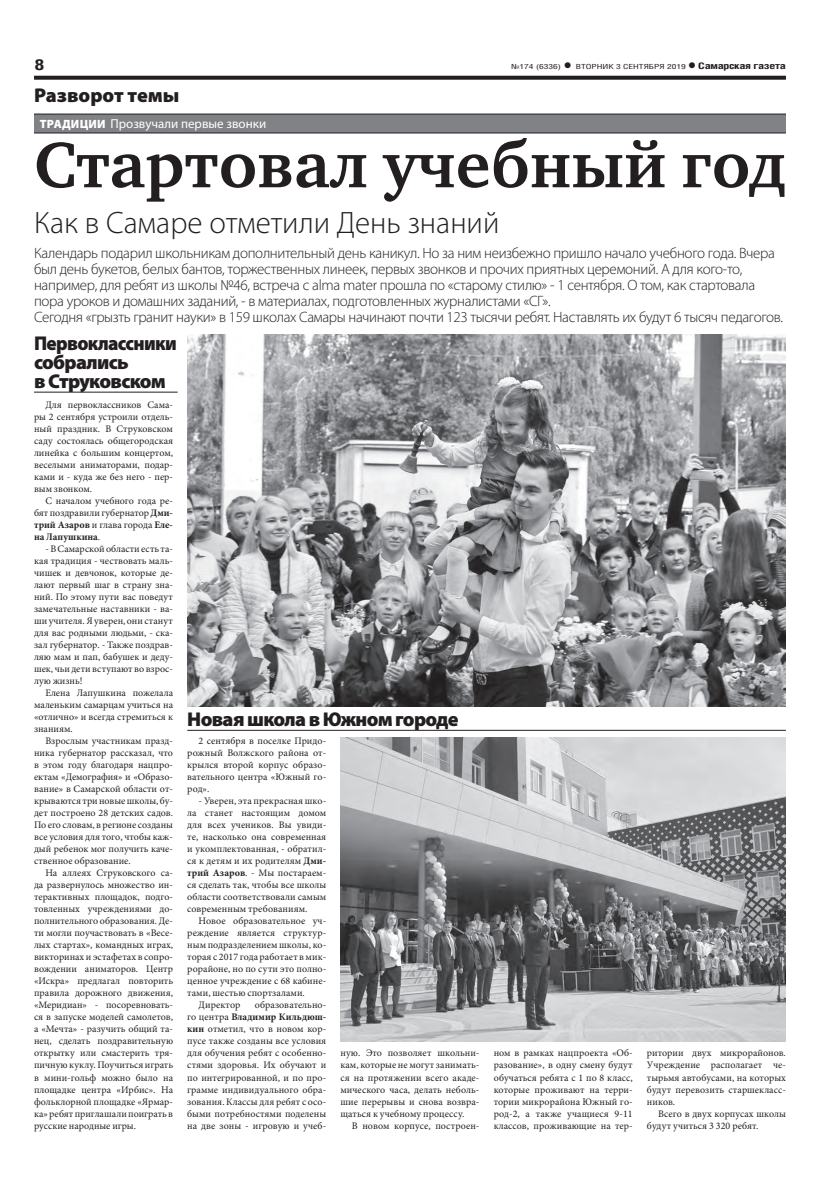
<style>
.page{position:relative;width:820px;height:1191px;background:#fff}
.page>*{position:absolute;margin:0;border:0;box-sizing:border-box;transform-origin:0 0}
.ЗАГОЛОВОК{font:700 66px "Charter C";color:#231f20}
.ПОДЗАГОЛОВОК{font:300 31px "Myriad Pro";color:#231f20}
.мнение_имя{font:900 20px/19px "Myriad Pro";letter-spacing:-.035em;color:#231f20;scale:.95 1}
.мнение_имя-2{font:900 20px "Myriad Pro";letter-spacing:-.035em;color:#231f20}
.рубрика{font:900 20px "Myriad Pro";color:#231f20}
.ПОДЗАГОЛОВОК-2{font:300 15px/16px "Myriad Pro";letter-spacing:-.02em;color:#231f20}
.t1{font:700 15px "Helios Cond";color:#231f20;scale:1.4 1}
.надзаголовок{font:13px "Myriad Pro";color:#fff}
.ОСНОВНОЙ{font:10px/12px "Minion Pro";letter-spacing:.005em;color:#231f20;text-align:justify}
.t2{font:700 9px "Helios Cond";letter-spacing:-.02em;color:#231f20;scale:1.4 1}
.t3{font:7px "Helios Cond";color:#231f20;scale:1.4 1}
.s1{font-weight:700;font-size:16px}
.s2{font-size:16px}
.s3{font-weight:900;font-size:12px}
.s4{font-weight:700}
</style>
<div class="page">
<svg style="left:34px;top:76px;width:751px;height:4px;background:#322f2f"></svg>
<div style="left:34px;top:114px;width:751px;height:19px;background:#808285"></div>
<hr style="left:34px;top:114px;width:751px;height:1px;background:#231f20">
<hr style="left:34px;top:133px;width:751px;height:1px;background:#231f20">
<img style="left:340px;top:737px;width:445px;height:305px">
<img style="left:187px;top:334px;width:598px;height:372px">
<hr style="left:187px;top:730px;width:598px;height:1px;background:#231f20">
<hr style="left:34px;top:392px;width:143px;height:1px;background:#231f20">
<p class="t1" style="left:34px;top:55px;width:9px">8</p>
<p class="t3" style="left:511px;top:63px;width:126px">№174 (6336) <span class="s1">•</span> ВТОРНИК 3 СЕНТЯБРЯ 2019</p>
<p class="t2" style="left:687px;top:61px;width:72px"><span class="s2">•</span> Самарская газета</p>
<p class="рубрика" style="left:34px;top:84px;width:147px">Разворот темы</p>
<p class="надзаголовок" style="left:40px;top:116px;width:228px"><span class="s3">ТРАДИЦИИ</span> Прозвучали первые звонки</p>
<p class="ЗАГОЛОВОК" style="left:34px;top:129px;width:753px">Стартовал учебный год</p>
<p class="ПОДЗАГОЛОВОК" style="left:34px;top:204px;width:466px">Как в Самаре отметили День знаний</p>
<p class="ПОДЗАГОЛОВОК-2" style="left:34px;top:245px;width:742px">Календарь подарил школьникам дополнительный день каникул. Но за ним неизбежно пришло начало учебного года. Вчера был день букетов, белых бантов, торжественных линеек, первых звонков и прочих приятных церемоний. А для кого-то, например, для ребят из школы №46, встреча с alma mater прошла по «старому стилю» - 1 сентября. О том, как стартовала пора уроков и домашних заданий, - в материалах, подготовленных журналистами «СГ».</p>
<p class="ПОДЗАГОЛОВОК-2" style="left:34px;top:309px;width:750px">Сегодня «грызть гранит науки» в 159 школах Самары начинают почти 123 тысячи ребят. Наставлять их будут 6 тысяч педагогов.</p>
<p class="мнение_имя" style="left:34px;top:333px;width:152px">Первоклассники собрались<br>в Струковском</p>
<p class="ОСНОВНОЙ" style="left:34px;top:399px;width:140px;text-indent:11px">Для первоклассников Сама&shy;ры 2 сентября устроили отдель&shy;ный праздник. В Струковском саду состоялась общегородская линейка с большим концертом, веселыми аниматорами, подар&shy;ками и - куда же без него - пер&shy;вым звонком.</p>
<p class="ОСНОВНОЙ" style="left:34px;top:495px;width:140px;text-indent:11px">С началом учебного года ре&shy;бят поздравили губернатор <span class="s4">Дми&shy;трий Азаров</span> и глава города <span class="s4">Еле&shy;на Лапушкина</span>.</p>
<p class="ОСНОВНОЙ" style="left:34px;top:543px;width:140px;text-indent:11px">- В Самарской области есть та&shy;кая традиция - чествовать маль&shy;чишек и девчонок, которые де&shy;лают первый шаг в страну зна&shy;ний. По этому пути вас поведут замечательные наставники - ва&shy;ши учителя. Я уверен, они станут для вас родными людьми, - ска&shy;зал губернатор. - Также поздрав&shy;ляю мам и пап, бабушек и деду&shy;шек, чьи дети вступают во взрос&shy;лую жизнь!</p>
<p class="ОСНОВНОЙ" style="left:34px;top:687px;width:140px;text-indent:11px">Елена Лапушкина пожелала маленьким самарцам учиться на «отлично» и всегда стремиться к знаниям.</p>
<p class="ОСНОВНОЙ" style="left:34px;top:735px;width:140px;text-indent:11px">Взрослым участникам празд&shy;ника губернатор рассказал, что в этом году благодаря нацпро&shy;ектам «Демография» и «Образо&shy;вание» в Самарской области от&shy;крываются три новые школы, бу&shy;дет построено 28 детских садов.<br>По его словам, в регионе созданы все условия для того, чтобы каж&shy;дый ребенок мог получить каче&shy;ственное образование.</p>
<p class="ОСНОВНОЙ" style="left:34px;top:867px;width:140px;text-indent:11px">На аллеях Струковского са&shy;да развернулось множество ин&shy;терактивных площадок, подго&shy;товленных учреждениями до&shy;полнительного образования. Де&shy;ти могли поучаствовать в «Весе&shy;лых стартах», командных играх, викторинах и эстафетах в сопро&shy;вождении аниматоров. Центр «Искра» предлагал повторить правила дорожного движения, «Меридиан» - посоревновать&shy;ся в запуске моделей самолетов, а «Мечта» - разучить общий та&shy;нец, сделать поздравительную открытку или смастерить тря&shy;пичную куклу. Поучиться играть в мини-гольф можно было на площадке центра «Ирбис». На фольклорной площадке «Ярмар&shy;ка» ребят приглашали поиграть в русские народные игры.</p>
<p class="мнение_имя-2" style="left:187px;top:707px;width:273px">Новая школа в Южном городе</p>
<p class="ОСНОВНОЙ" style="left:187px;top:735px;width:140px;text-indent:11px">2 сентября в поселке Придо&shy;рожный Волжского района от&shy;крылся второй корпус образо&shy;вательного центра «Южный го&shy;род».</p>
<p class="ОСНОВНОЙ" style="left:187px;top:795px;width:140px;text-indent:11px">- Уверен, эта прекрасная шко&shy;ла станет настоящим домом для всех учеников. Вы увиди&shy;те, насколько она современная и укомплектованная, - обратил&shy;ся к детям и их родителям <span class="s4">Дми&shy;трий Азаров</span>. - Мы постараем&shy;ся сделать так, чтобы все школы области соответствовали самым современным требованиям.</p>
<p class="ОСНОВНОЙ" style="left:187px;top:915px;width:140px;text-indent:11px">Новое образовательное уч&shy;реждение является структур&shy;ным подразделением школы, ко&shy;торая с 2017 года работает в мик&shy;рорайоне, но по сути это полно&shy;ценное учреждение с 68 кабине&shy;тами, шестью спортзалами.</p>
<p class="ОСНОВНОЙ" style="left:198px;top:999px;width:43px">Директор</p>
<p class="ОСНОВНОЙ" style="left:187px;top:999px;width:140px;text-indent:67px">образовательно&shy;го центра <span class="s4">Владимир Кильдюш&shy;кин</span> отметил, что в новом кор&shy;пусе также созданы все условия для обучения ребят с особенно&shy;стями здоровья. Их обучают и по интегрированной, и по про&shy;грамме индивидуального обра&shy;зования. Классы для ребят с осо&shy;быми потребностями поделены на две зоны - игровую и учеб-</p>
<p class="ОСНОВНОЙ" style="left:340px;top:1047px;width:140px">ную. Это позволяет школьни&shy;кам, которые не могут занимать&shy;ся на протяжении всего акаде&shy;мического часа, делать неболь&shy;шие перерывы и снова возвра&shy;щаться к учебному процессу.</p>
<p class="ОСНОВНОЙ" style="left:351px;top:1119px;width:129px">В новом корпусе, построен-</p>
<p class="ОСНОВНОЙ" style="left:493px;top:1047px;width:140px">ном в рамках нацпроекта «Об&shy;разование», в одну смену будут обучаться ребята с 1 по 8 класс, которые проживают на терри&shy;тории микрорайона Южный го&shy;род-2, а также учащиеся 9-11 классов, проживающие на тер-</p>
<p class="ОСНОВНОЙ" style="left:646px;top:1047px;width:140px">ритории двух микрорайонов.<br>Учреждение располагает че&shy;тырьмя автобусами, на которых будут перевозить старшекласс&shy;ников.</p>
<p class="ОСНОВНОЙ" style="left:646px;top:1107px;width:140px;text-indent:11px">Всего в двух корпусах школы будут учиться 3 320 ребят.</p>
</div>
